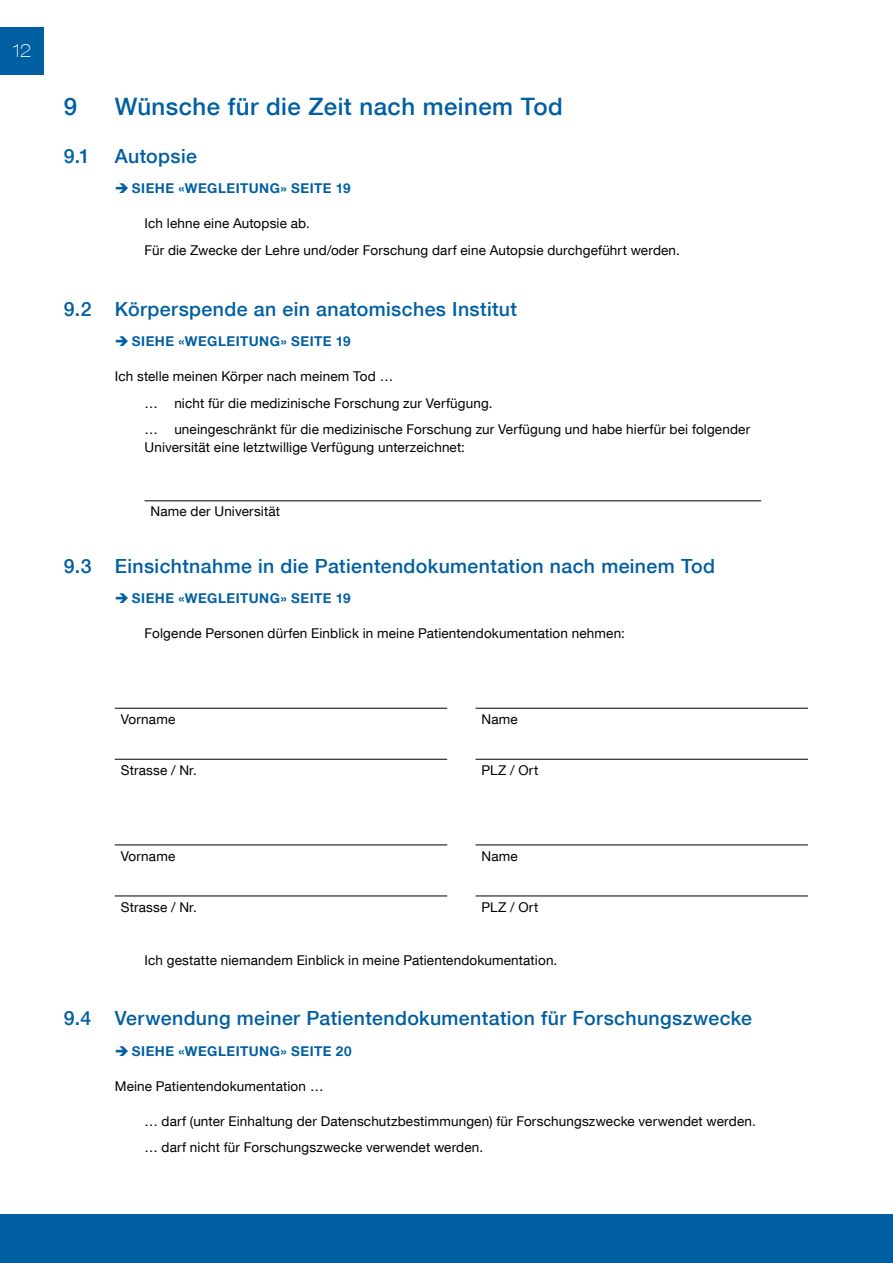
<style>
.page{position:relative;width:893px;height:1263px;background:#fff}
.page>*{position:absolute;margin:0;border:0;box-sizing:border-box;transform-origin:0 0}
.t1{font:500 24px "Helvetica Neue LT Com";letter-spacing:.02em;color:#005fa1}
.t2{font:500 19.5px "Helvetica Neue LT Com";letter-spacing:.02em;color:#005fa1}
.t3{font:100 expanded 18px "Helvetica Neue LT Com";color:#fff}
.Aufzählung_Checkbox{font:13.5px/18px "Helvetica Neue LT Com";letter-spacing:.01em;color:#000}
.Fliesstext_Einzug{font:13.5px "Helvetica Neue LT Com";letter-spacing:.01em;color:#000}
.t4{font:700 13.5px "Helvetica Neue LT Com";letter-spacing:.035em;color:#005fa1}
.Fliesstext{font:13.5px "Helvetica Neue LT Com";letter-spacing:.01em;color:#000}
.Fliesstext_links{font:13.5px "Helvetica Neue LT Com";letter-spacing:.01em;color:#000}
</style>
<div class="page">
<div style="left:0;top:27px;width:44px;height:47px;background:#005fa1"></div>
<div style="left:0;top:1214px;width:893px;height:49px;background:#005fa1"></div>
<hr style="left:145px;top:500px;width:616px;height:1px;background:#000">
<hr style="left:115px;top:759px;width:332px;height:1px;background:#000">
<hr style="left:476px;top:759px;width:332px;height:1px;background:#000">
<hr style="left:115px;top:708px;width:332px;height:1px;background:#000">
<hr style="left:476px;top:708px;width:332px;height:1px;background:#000">
<hr style="left:115px;top:895px;width:332px;height:1px;background:#000">
<hr style="left:476px;top:895px;width:332px;height:1px;background:#000">
<hr style="left:115px;top:844px;width:332px;height:1px;background:#000">
<hr style="left:476px;top:844px;width:332px;height:1px;background:#000">
<h3 class="t3" style="left:13px;top:40px;width:20px">12</h3>
<p class="t1" style="left:64px;top:92px;width:15px">9</p>
<p class="t1" style="left:115px;top:92px;width:449px">Wünsche für die Zeit nach meinem Tod</p>
<p class="t2" style="left:64px;top:144px;width:28px">9.1</p>
<p class="t2" style="left:115px;top:144px;width:84px">Autopsie</p>
<p class="t4" style="left:132px;top:180px;width:220px">SIEHE «WEGLEITUNG» SEITE 19</p>
<p class="Aufzählung_Checkbox" style="left:145px;top:214px;width:167px">Ich lehne eine Autopsie ab.</p>
<p class="Aufzählung_Checkbox" style="left:145px;top:241px;width:537px">Für die Zwecke der Lehre und/oder Forschung darf eine Autopsie durchgeführt werden.</p>
<p class="t2" style="left:64px;top:297px;width:455px">9.2 Körperspende an ein anatomisches Institut</p>
<p class="t4" style="left:132px;top:333px;width:220px">SIEHE «WEGLEITUNG» SEITE 19</p>
<p class="Aufzählung_Checkbox" style="left:115px;top:367px;width:280px">Ich stelle meinen Körper nach meinem Tod …</p>
<p class="Aufzählung_Checkbox" style="left:145px;top:394px;width:350px">… nicht für die medizinische Forschung zur Verfügung.</p>
<p class="Aufzählung_Checkbox" style="left:145px;top:420px;width:607px">… uneingeschränkt für die medizinische Forschung zur Verfügung und habe hierfür bei folgender<br>Universität eine letztwillige Verfügung unterzeichnet:</p>
<p class="Fliesstext" style="left:151px;top:503px;width:131px">Name der Universität</p>
<p class="t2" style="left:64px;top:554px;width:653px">9.3 Einsichtnahme in die Patientendokumentation nach meinem Tod</p>
<p class="t4" style="left:132px;top:590px;width:220px">SIEHE «WEGLEITUNG» SEITE 19</p>
<p class="Fliesstext_Einzug" style="left:145px;top:625px;width:482px">Folgende Personen dürfen Einblick in meine Patientendokumentation nehmen:</p>
<p class="Fliesstext_links" style="left:121px;top:711px;width:56px">Vorname</p>
<p class="Fliesstext_links" style="left:482px;top:711px;width:38px">Name</p>
<p class="Fliesstext" style="left:121px;top:762px;width:77px">Strasse / Nr.</p>
<p class="Fliesstext" style="left:482px;top:762px;width:58px">PLZ / Ort</p>
<p class="Fliesstext_links" style="left:121px;top:847px;width:56px">Vorname</p>
<p class="Fliesstext_links" style="left:482px;top:847px;width:38px">Name</p>
<p class="Fliesstext" style="left:121px;top:898px;width:77px">Strasse / Nr.</p>
<p class="Fliesstext" style="left:482px;top:898px;width:58px">PLZ / Ort</p>
<p class="Fliesstext_Einzug" style="left:145px;top:951px;width:414px">Ich gestatte niemandem Einblick in meine Patientendokumentation.</p>
<p class="t2" style="left:64px;top:1006px;width:690px">9.4 Verwendung meiner Patientendokumentation für Forschungszwecke</p>
<p class="t4" style="left:132px;top:1042px;width:221px">SIEHE «WEGLEITUNG» SEITE 20</p>
<p class="Fliesstext_Einzug" style="left:115px;top:1078px;width:210px">Meine Patientendokumentation …</p>
<p class="Aufzählung_Checkbox" style="left:145px;top:1112px;width:613px">… darf (unter Einhaltung der Datenschutzbestimmungen) für Forschungszwecke verwendet werden.</p>
<p class="Aufzählung_Checkbox" style="left:145px;top:1138px;width:340px">… darf nicht für Forschungszwecke verwendet werden.</p>
</div>
